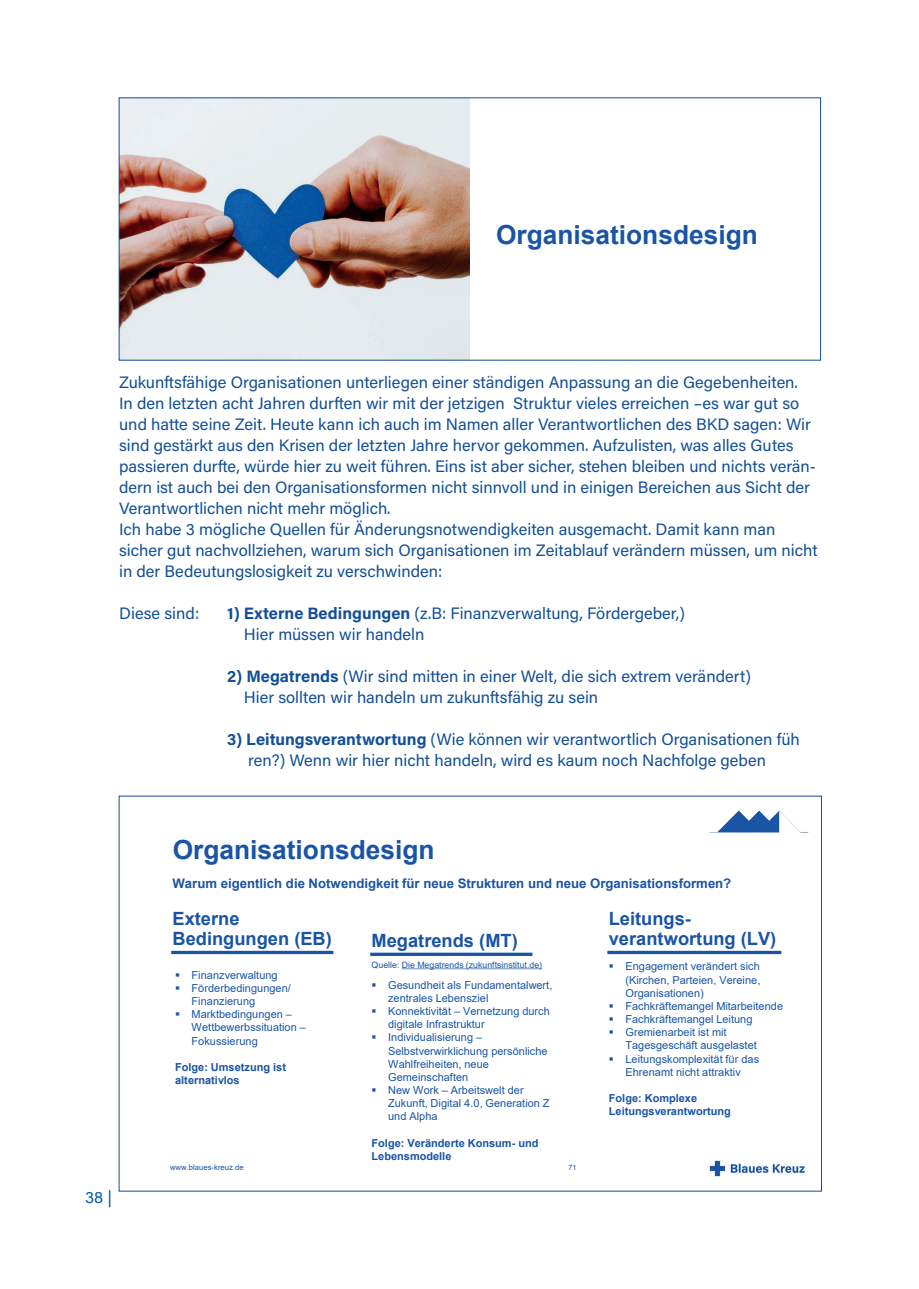
<style>
.page{position:relative;width:919px;height:1289px;background:#fff}
.page>*{position:absolute;margin:0;border:0;box-sizing:border-box;transform-origin:0 0}
.t1{font:700 26.25px "Arial";color:#1954a5}
.t2{font:700 18.3px/19.8px "Arial";color:#1954a5}
.t3{font:16.5px/21px "Acumin Pro";color:#124f96}
.t4{font:16.5px "Acumin Pro";color:#015aaa}
.t5{font:700 13.2px "Arial";color:#1954a5}
.t6{font:10.95px/13.2px "Arial";letter-spacing:.005em;color:#1954a5}
.t7{font:700 10.95px/13.2px "Arial";color:#1954a5}
.t8{font:8.7px "Arial";color:#1954a5}
.t9{font:7.65px "Arial";color:#1954a5}
.t10{font:7.35px "Arial";color:#1954a5}
.s1{font-weight:700}
</style>
<div class="page">
<img style="left:121px;top:99px;width:349px;height:259px">
<img style="left:709px;top:1160px;width:97px;height:19px">
<img style="left:709px;top:810px;width:100px;height:23px">
<svg style="left:171px;top:950px;width:162px;height:4px"></svg>
<hr style="left:370px;top:952px;width:162px;height:3px;background:#1954a5">
<svg style="left:402px;top:968px;width:140px;height:1px"></svg>
<svg style="left:607px;top:950px;width:174px;height:4px"></svg>
<h1 class="t1" style="left:496px;top:216px;width:263px">Organisationsdesign</h1>
<p class="t3" style="left:119px;top:371px;width:700px">Zukunftsfähige Organisationen unterliegen einer ständigen Anpassung an die Gegebenheiten.<br>In den letzten acht Jahren durften wir mit der jetzigen Struktur vieles erreichen –es war gut so und hatte seine Zeit. Heute kann ich auch im Namen aller Verantwortlichen des BKD sagen: Wir sind gestärkt aus den Krisen der letzten Jahre hervor gekommen. Aufzulisten, was alles Gutes passieren durfte, würde hier zu weit führen. Eins ist aber sicher, stehen bleiben und nichts verän&shy;dern ist auch bei den Organisationsformen nicht sinnvoll und in einigen Bereichen aus Sicht der Verantwortlichen nicht mehr möglich.<br>Ich habe 3 mögliche Quellen für Änderungsnotwendigkeiten ausgemacht. Damit kann man sicher gut nachvollziehen, warum sich Organisationen im Zeitablauf verändern müssen, um nicht in der Bedeutungslosigkeit zu verschwinden:</p>
<p class="t3" style="left:119px;top:602px;width:82px">Diese sind:</p>
<p class="t3" style="left:244px;top:602px;width:442px;text-indent:-17px"><span class="s1">1) Externe Bedingungen</span> (z.B: Finanzverwaltung, Fördergeber,)<br>Hier müssen wir handeln</p>
<p class="t3" style="left:244px;top:665px;width:508px;text-indent:-17px"><span class="s1">2) Megatrends</span> (Wir sind mitten in einer Welt, die sich extrem verändert)<br>Hier sollten wir handeln um zukunftsfähig zu sein</p>
<p class="t3" style="left:248px;top:728px;width:553px;text-indent:-21px"><span class="s1">3) Leitungsverantwortung</span> (Wie können wir verantwortlich Organisationen füh ren?) Wenn wir hier nicht handeln, wird es kaum noch Nachfolge geben</p>
<p class="t4" style="left:85px;top:1186px;width:28px">38 |</p>
<h1 class="t1" style="left:173px;top:831px;width:263px">Organisationsdesign</h1>
<p class="t5" style="left:172px;top:874px;width:560px">Warum eigentlich die Notwendigkeit für neue Strukturen und neue Organisationsformen?</p>
<p class="t2" style="left:172px;top:908px;width:161px">Externe<br>Bedingungen (EB)</p>
<p class="t6" style="left:175px;top:968px;width:104px">▪ Finanzverwaltung</p>
<p class="t6" style="left:192px;top:981px;width:101px;text-indent:-16px">▪ Förderbedingungen/<br>Finanzierung</p>
<p class="t6" style="left:192px;top:1007px;width:116px;text-indent:-16px">▪ Marktbedingungen –<br>Wettbewerbssituation –<br>Fokussierung</p>
<p class="t7" style="left:175px;top:1060px;width:112px">Folge: Umsetzung ist alternativlos</p>
<p class="t2" style="left:371px;top:930px;width:148px">Megatrends (MT)</p>
<p class="t8" style="left:371px;top:958px;width:172px">Quelle: Die Megatrends (zukunftsinstitut.de)</p>
<p class="t6" style="left:388px;top:978px;width:166px;text-indent:-16px">▪ Gesundheit als Fundamentalwert, zentrales Lebensziel</p>
<p class="t6" style="left:388px;top:1004px;width:163px;text-indent:-16px">▪ Konnektivität – Vernetzung durch digitale Infrastruktur</p>
<p class="t6" style="left:388px;top:1030px;width:161px;text-indent:-16px">▪ Individualisierung –<br>Selbstverwirklichung persönliche<br>Wahlfreiheiten, neue<br>Gemeinschaften</p>
<p class="t6" style="left:388px;top:1083px;width:163px;text-indent:-16px">▪ New Work – Arbeitswelt der<br>Zukunft, Digital 4.0, Generation Z und Alpha</p>
<p class="t7" style="left:371px;top:1136px;width:168px">Folge: Veränderte Konsum- und<br>Lebensmodelle</p>
<p class="t9" style="left:170px;top:1162px;width:75px">www.blaues-kreuz.de</p>
<p class="t10" style="left:568px;top:1162px;width:10px">71</p>
<p class="t2" style="left:608px;top:908px;width:169px">Leitungs&shy;verantwortung (LV)</p>
<p class="t6" style="left:625px;top:959px;width:136px;text-align:justify;text-indent:-16px">▪ Engagement verändert sich (Kirchen, Parteien, Vereine, Organisationen)</p>
<p class="t6" style="left:609px;top:999px;width:176px">▪ Fachkräftemangel Mitarbeitende</p>
<p class="t6" style="left:609px;top:1012px;width:145px">▪ Fachkräftemangel Leitung</p>
<p class="t6" style="left:625px;top:1025px;width:133px;text-indent:-16px">▪ Gremienarbeit ist mit<br>Tagesgeschäft ausgelastet</p>
<p class="t6" style="left:609px;top:1052px;width:152px;text-align:center">▪ Leitungskomplexität für das<br>Ehrenamt nicht attraktiv</p>
<p class="t7" style="left:609px;top:1091px;width:123px">Folge: Komplexe<br>Leitungsverantwortung</p>
</div>
